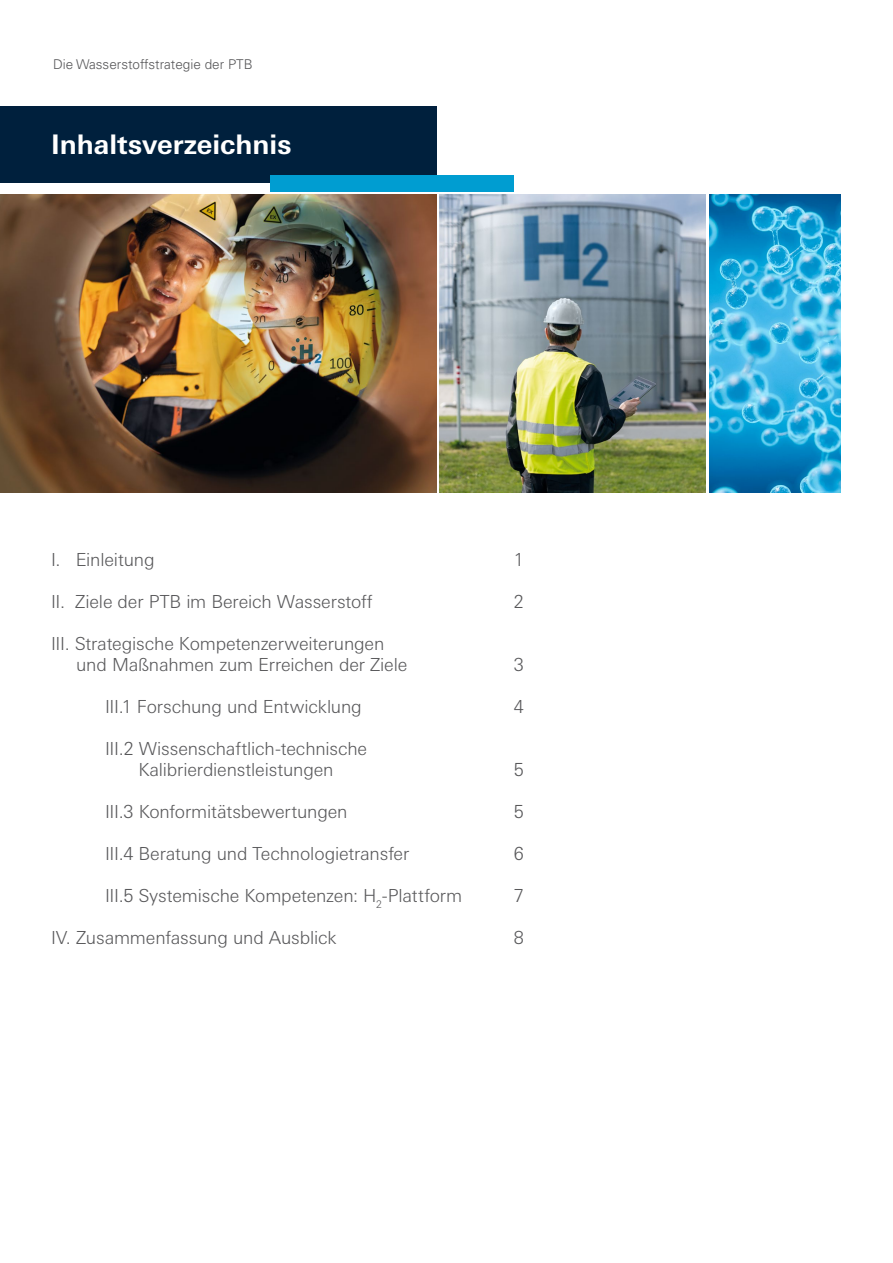
<style>
.page{position:relative;width:893px;height:1263px;background:#fff}
.page>*{position:absolute;margin:0;border:0;box-sizing:border-box;transform-origin:0 0}
.t1{font:700 27px "Univers Next W1 G";color:#fff}
.t2{font:300 18px/21px "Univers Next W1 G";letter-spacing:-.01em;color:#58585a}
.t3{font:300 13.5px "Univers";color:#58585a}
</style>
<div class="page">
<div style="left:0;top:106px;width:436px;height:77px;background:#00203d"></div>
<img style="left:0;top:195px;width:436px;height:297px">
<img style="left:440px;top:195px;width:266px;height:297px">
<img style="left:709px;top:195px;width:131px;height:297px">
<div style="left:270px;top:175px;width:244px;height:17px;background:#009dd1"></div>
<p class="t3" style="left:53px;top:56px;width:201px">Die Wasserstoffstrategie der PTB</p>
<h1 class="t1" style="left:51px;top:128px;width:242px">Inhaltsverzeichnis</h1>
<p class="t2" style="left:51px;top:549px;width:105px">I. Einleitung</p>
<p class="t2" style="left:51px;top:591px;width:323px">II. Ziele der PTB im Bereich Wasserstoff</p>
<p class="t2" style="left:76px;top:633px;width:333px;text-indent:-25px">III. Strategische Kompetenzerweiterungen und Maßnahmen zum Erreichen der Ziele</p>
<p class="t2" style="left:105px;top:696px;width:258px">III.1 Forschung und Entwicklung</p>
<p class="t2" style="left:105px;top:738px;width:264px;text-align:center">III.2 Wissenschaftlich-technische<br>Kalibrierdienstleistungen</p>
<p class="t2" style="left:105px;top:801px;width:244px">III.3 Konformitätsbewertungen</p>
<p class="t2" style="left:105px;top:843px;width:306px">III.4 Beratung und Technologietransfer</p>
<p class="t2" style="left:105px;top:885px;width:359px">III.5 Systemische Kompetenzen: H<sub>2</sub>-Plattform</p>
<p class="t2" style="left:51px;top:927px;width:287px">IV. Zusammenfassung und Ausblick</p>
<p class="t2" style="left:514px;top:549px;width:12px">1</p>
<p class="t2" style="left:514px;top:591px;width:12px">2</p>
<p class="t2" style="left:514px;top:654px;width:12px">3</p>
<p class="t2" style="left:514px;top:696px;width:12px">4</p>
<p class="t2" style="left:514px;top:759px;width:12px">5</p>
<p class="t2" style="left:514px;top:801px;width:12px">5</p>
<p class="t2" style="left:514px;top:843px;width:12px">6</p>
<p class="t2" style="left:514px;top:885px;width:12px">7</p>
<p class="t2" style="left:514px;top:927px;width:12px">8</p>
</div>
